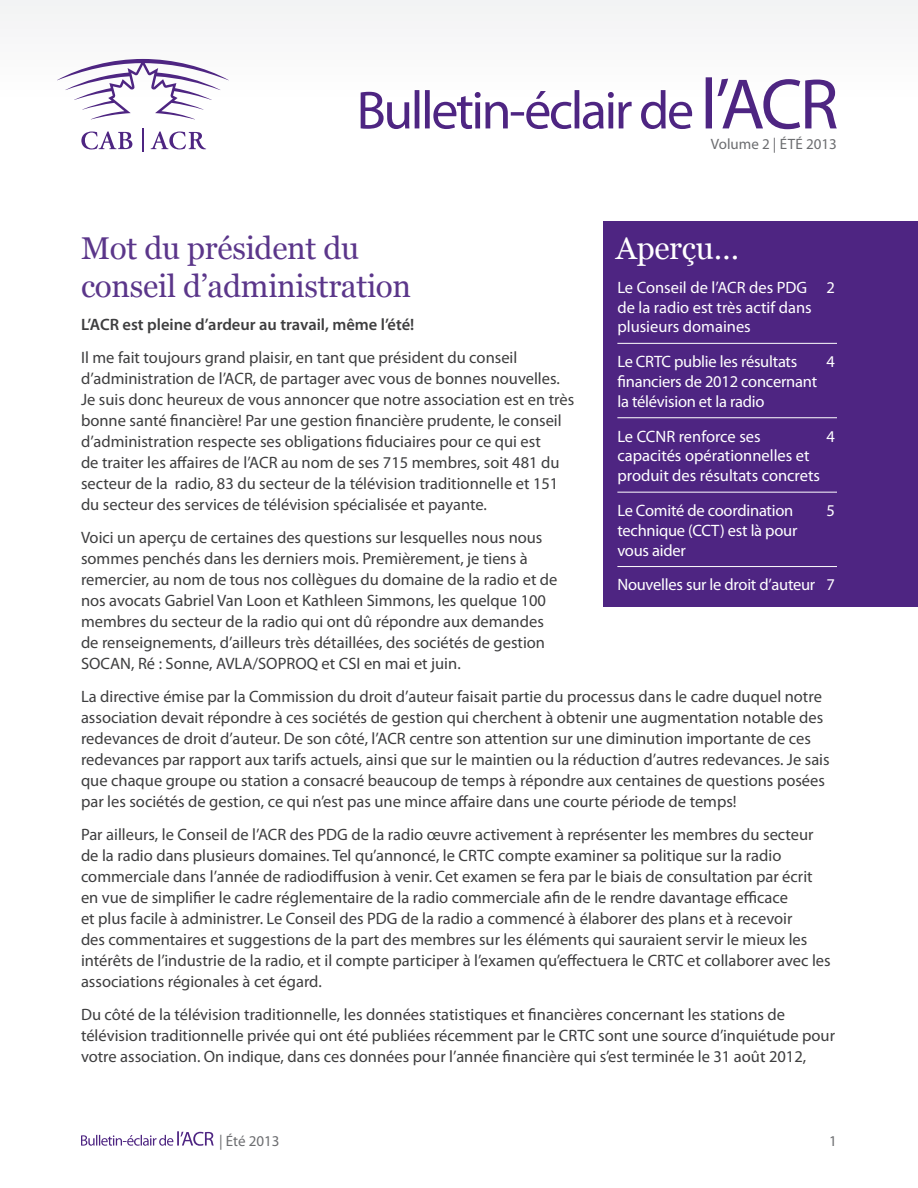
<style>
.page{position:relative;width:918px;height:1188px;background:#fff}
.page>*{position:absolute;margin:0;border:0;box-sizing:border-box;transform-origin:0 0}
.t1{font:31.5px/37.8px "Georgia";letter-spacing:-.01em;color:#5b368a}
.t2{font:31.5px "Georgia";letter-spacing:-.01em;color:#fff}
.bodycopy{font:16.5px/21px "Myriad Pro";color:#3e3e3f}
.At_a_glance{font:16.5px/19.8px "Myriad Pro";letter-spacing:-.015em;color:#fff}
.bodycopy-2{font:600 16.5px "Myriad Pro";color:#3e3e3f}
.bodycopy-3{font:15px "Myriad Pro";color:#6c6d70}
</style>
<div class="page">
<div style="left:1px;top:0;width:916px;height:167px;background:#fafafa"></div>
<svg style="left:81px;top:1131px;width:133px;height:15px"></svg>
<div style="left:603px;top:221px;width:315px;height:386px;background:#4e2582"></div>
<hr style="left:617px;top:343px;width:220px;height:1px;background:#fff">
<hr style="left:617px;top:417px;width:220px;height:1px;background:#fff">
<hr style="left:617px;top:492px;width:220px;height:1px;background:#fff">
<hr style="left:617px;top:566px;width:220px;height:1px;background:#fff">
<svg style="left:81px;top:131px;width:51px;height:18px"></svg>
<svg style="left:57px;top:59px;width:172px;height:60px"></svg>
<svg style="left:151px;top:131px;width:55px;height:18px"></svg>
<hr style="left:142px;top:128px;width:2px;height:24px;background:#4e2582">
<svg style="left:361px;top:77px;width:476px;height:52px"></svg>
<p class="bodycopy-3" style="left:711px;top:135px;width:128px">Volume 2 | ÉTÉ 2013</p>
<p class="t1" style="left:81px;top:230px;width:332px">Mot du président du conseil d’administration</p>
<p class="bodycopy-2" style="left:81px;top:314px;width:335px">L’ACR est pleine d’ardeur au travail, même l’été!</p>
<p class="bodycopy" style="left:81px;top:347px;width:495px">Il me fait toujours grand plaisir, en tant que président du conseil d’administration de l’ACR, de partager avec vous de bonnes nouvelles.<br>Je suis donc heureux de vous annoncer que notre association est en très bonne santé financière! Par une gestion financière prudente, le conseil d’administration respecte ses obligations fiduciaires pour ce qui est<br>de traiter les affaires de l’ACR au nom de ses 715 membres, soit 481 du secteur de la radio, 83 du secteur de la télévision traditionnelle et 151 du secteur des services de télévision spécialisée et payante.</p>
<p class="bodycopy" style="left:81px;top:527px;width:478px">Voici un aperçu de certaines des questions sur lesquelles nous nous sommes penchés dans les derniers mois. Premièrement, je tiens à remercier, au nom de tous nos collègues du domaine de la radio et de nos avocats Gabriel Van Loon et Kathleen Simmons, les quelque 100 membres du secteur de la radio qui ont dû répondre aux demandes de renseignements, d’ailleurs très détaillées, des sociétés de gestion SOCAN, Ré : Sonne, AVLA/SOPROQ et CSI en mai et juin.</p>
<p class="bodycopy" style="left:81px;top:686px;width:750px">La directive émise par la Commission du droit d’auteur faisait partie du processus dans le cadre duquel notre association devait répondre à ces sociétés de gestion qui cherchent à obtenir une augmentation notable des redevances de droit d’auteur. De son côté, l’ACR centre son attention sur une diminution importante de ces redevances par rapport aux tarifs actuels, ainsi que sur le maintien ou la réduction d’autres redevances. Je sais que chaque groupe ou station a consacré beaucoup de temps à répondre aux centaines de questions posées par les sociétés de gestion, ce qui n’est pas une mince affaire dans une courte période de temps!</p>
<p class="bodycopy" style="left:81px;top:824px;width:751px">Par ailleurs, le Conseil de l’ACR des PDG de la radio œuvre activement à représenter les membres du secteur de la radio dans plusieurs domaines. Tel qu’annoncé, le CRTC compte examiner sa politique sur la radio commerciale dans l’année de radiodiffusion à venir. Cet examen se fera par le biais de consultation par écrit en vue de simplifier le cadre réglementaire de la radio commerciale afin de le rendre davantage efficace<br>et plus facile à administrer. Le Conseil des PDG de la radio a commencé à élaborer des plans et à recevoir<br>des commentaires et suggestions de la part des membres sur les éléments qui sauraient servir le mieux les intérêts de l’industrie de la radio, et il compte participer à l’examen qu’effectuera le CRTC et collaborer avec les associations régionales à cet égard.</p>
<p class="bodycopy" style="left:81px;top:1004px;width:756px">Du côté de la télévision traditionnelle, les données statistiques et financières concernant les stations de télévision traditionnelle privée qui ont été publiées récemment par le CRTC sont une source d’inquiétude pour votre association. On indique, dans ces données pour l’année financière qui s’est terminée le 31 août 2012,</p>
<p class="t2" style="left:616px;top:229px;width:125px">Aperçu…</p>
<p class="At_a_glance" style="left:617px;top:277px;width:219px">Le Conseil de l’ACR des PDG 2 de la radio est très actif dans plusieurs domaines</p>
<p class="At_a_glance" style="left:617px;top:352px;width:181px">Le CRTC publie les résultats</p>
<p class="At_a_glance" style="left:826px;top:352px;width:10px">4</p>
<p class="At_a_glance" style="left:617px;top:371px;width:201px">financiers de 2012 concernant la télévision et la radio</p>
<p class="At_a_glance" style="left:617px;top:426px;width:145px">Le CCNR renforce ses</p>
<p class="At_a_glance" style="left:826px;top:426px;width:10px">4</p>
<p class="At_a_glance" style="left:617px;top:446px;width:204px">capacités opérationnelles et produit des résultats concrets</p>
<p class="At_a_glance" style="left:617px;top:500px;width:178px">Le Comité de coordination</p>
<p class="At_a_glance" style="left:826px;top:500px;width:10px">5</p>
<p class="At_a_glance" style="left:617px;top:520px;width:182px">technique (CCT) est là pour vous aider</p>
<p class="At_a_glance" style="left:617px;top:575px;width:219px">Nouvelles sur le droit d’auteur 7</p>
<p class="bodycopy-3" style="left:219px;top:1131px;width:62px">| Été 2013</p>
<p class="bodycopy-3" style="left:829px;top:1131px;width:9px">1</p>
</div>
